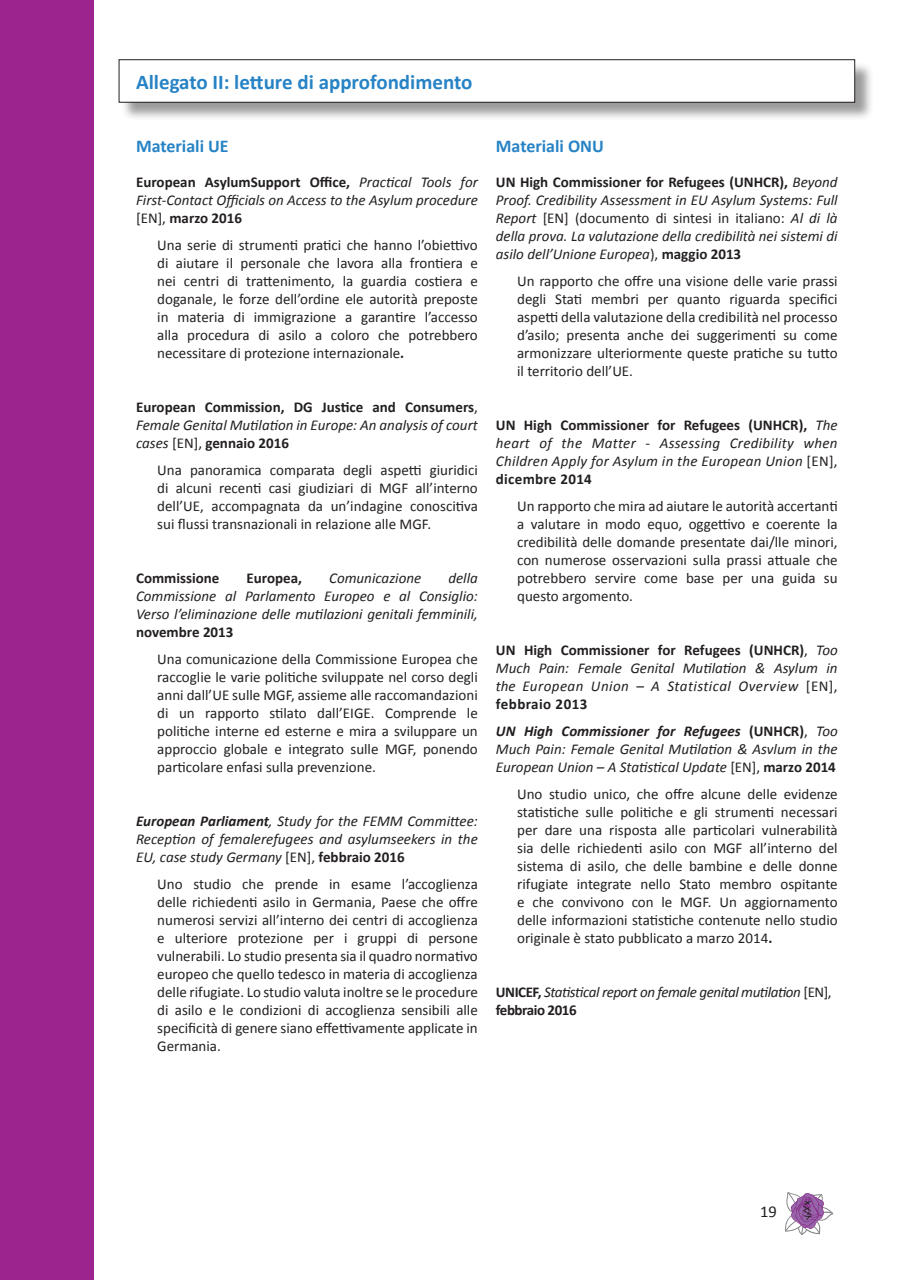
<style>
.page{position:relative;width:910px;height:1280px;background:#fff}
.page>*{position:absolute;margin:0;border:0;box-sizing:border-box;transform-origin:0 0}
.t1{font:700 21px "Calibri";color:#2783c5}
.t2{font:700 18px "Calibri";color:#2783c5}
.t3{font:16.5px "Calibri";color:#231f20}
.t4{font:15px/18px "Calibri";color:#231f20;text-align:justify}
.t5{font:italic 15px/18px "Calibri";color:#231f20;text-align:justify}
.t6{font:italic 15px/18px "Calibri";letter-spacing:-.03em;color:#231f20}
.t7{font:700 15px "Calibri";color:#231f20}
.s1{font-weight:700;font-style:normal}
.s2{font-style:normal}
.s3{font-weight:700}
</style>
<div class="page">
<div style="left:0;top:0;width:94px;height:1280px;background:#9b248e"></div>
<svg style="left:785px;top:1192px;width:48px;height:43px"></svg>
<div style="left:121px;top:62px;width:753px;height:59px;background:#231f20;opacity:.45"></div>
<div style="left:119px;top:60px;width:736px;height:42px;background:#fff"></div>
<h1 class="t1" style="left:136px;top:69px;width:338px">Allegato II: letture di approfondimento</h1>
<p class="t2" style="left:136px;top:134px;width:94px">Materiali UE</p>
<p class="t5" style="left:136px;top:173px;width:343px"><span class="s1">European AsylumSupport Office,</span> Practical Tools for First-Contact Officials on Access to the Asylum procedure <span class="s2">[EN],</span> <span class="s1">marzo 2016</span></p>
<p class="t4" style="left:157px;top:236px;width:322px">Una serie di strumenti pratici che hanno l’obiettivo di aiutare il personale che lavora alla frontiera e nei centri di trattenimento, la guardia costiera e doganale, le forze dell’ordine ele autorità preposte in materia di immigrazione a garantire l’accesso alla procedura di asilo a coloro che potrebbero necessitare di protezione internazionale<span class="s3">.</span></p>
<p class="t5" style="left:136px;top:398px;width:343px"><span class="s1">European Commission, DG Justice and Consumers</span><span class="s2">, </span>Female Genital Mutilation in Europe: An analysis of court cases <span class="s2">[EN],</span> <span class="s1">gennaio 2016</span></p>
<p class="t4" style="left:157px;top:461px;width:322px">Una panoramica comparata degli aspetti giuridici di alcuni recenti casi giudiziari di MGF all’interno dell’UE, accompagnata da un’indagine conoscitiva sui flussi transnazionali in relazione alle MGF.</p>
<p class="t5" style="left:136px;top:569px;width:343px;text-indent:312px">della Commissione al Parlamento Europeo e al Consiglio:<br>Verso l’eliminazione delle mutilazioni genitali femminili,</p>
<p class="t7" style="left:136px;top:623px;width:99px">novembre 2013</p>
<p class="t4" style="left:157px;top:650px;width:322px">Una comunicazione della Commissione Europea che raccoglie le varie politiche sviluppate nel corso degli anni dall’UE sulle MGF, assieme alle raccomandazioni di un rapporto stilato dall’EIGE. Comprende le politiche interne ed esterne e mira a sviluppare un approccio globale e integrato sulle MGF, ponendo particolare enfasi sulla prevenzione.</p>
<p class="t7" style="left:136px;top:569px;width:85px">Commissione</p>
<p class="t7" style="left:247px;top:569px;width:57px">Europea,</p>
<p class="t5" style="left:329px;top:569px;width:94px">Comunicazione</p>
<p class="t5" style="left:136px;top:812px;width:343px"><span class="s3">European Parliament</span>, Study for the FEMM Committee:<br>Reception of femalerefugees and asylumseekers in the EU, case study Germany <span class="s2">[EN],</span> <span class="s1">febbraio 2016</span></p>
<p class="t4" style="left:157px;top:875px;width:322px">Uno studio che prende in esame l’accoglienza delle richiedenti asilo in Germania, Paese che offre numerosi servizi all’interno dei centri di accoglienza e ulteriore protezione per i gruppi di persone vulnerabili. Lo studio presenta sia il quadro normativo europeo che quello tedesco in materia di accoglienza delle rifugiate. Lo studio valuta inoltre se le procedure di asilo e le condizioni di accoglienza sensibili alle specificità di genere siano effettivamente applicate in Germania.</p>
<p class="t2" style="left:496px;top:134px;width:109px">Materiali ONU</p>
<p class="t5" style="left:496px;top:173px;width:343px"><span class="s1">UN High Commissioner for Refugees (UNHCR),</span> Beyond Proof. Credibility Assessment in EU Asylum Systems: Full Report <span class="s2">[EN] (documento di sintesi in italiano:</span> Al di là della prova. La valutazione della credibilità nei sistemi di asilo dell’Unione Europea<span class="s2">),</span> <span class="s1">maggio 2013</span></p>
<p class="t4" style="left:517px;top:272px;width:322px">Un rapporto che offre una visione delle varie prassi degli Stati membri per quanto riguarda specifici aspetti della valutazione della credibilità nel processo d’asilo; presenta anche dei suggerimenti su come armonizzare ulteriormente queste pratiche su tutto il territorio dell’UE.</p>
<p class="t5" style="left:496px;top:416px;width:343px"><span class="s1">UN High Commissioner for Refugees (UNHCR),</span> The heart of the Matter - Assessing Credibility when Children Apply for Asylum in the European Union <span class="s2">[EN], </span><span class="s1">dicembre 2014</span></p>
<p class="t4" style="left:517px;top:497px;width:322px">Un rapporto che mira ad aiutare le autorità accertanti a valutare in modo equo, oggettivo e coerente la credibilità delle domande presentate dai/lle minori, con numerose osservazioni sulla prassi attuale che potrebbero servire come base per una guida su questo argomento.</p>
<p class="t5" style="left:496px;top:641px;width:343px"><span class="s1">UN High Commissioner for Refugees (UNHCR)</span><span class="s2">,</span> Too Much Pain: Female Genital Mutilation &amp; Asylum in the European Union – A Statistical Overview <span class="s2">[EN], </span><span class="s1">febbraio 2013</span></p>
<p class="t5" style="left:496px;top:722px;width:343px"><span class="s3">UN High Commissioner for Refugees</span> <span class="s1">(UNHCR)</span><span class="s2">,</span> Too Much Pain: Female Genital Mutilation &amp; Asvlum in the European Union – A Statistical Update <span class="s2">[EN],</span> <span class="s1">marzo 2014</span></p>
<p class="t4" style="left:517px;top:785px;width:322px">Uno studio unico, che offre alcune delle evidenze statistiche sulle politiche e gli strumenti necessari per dare una risposta alle particolari vulnerabilità sia delle richiedenti asilo con MGF all’interno del sistema di asilo, che delle bambine e delle donne rifugiate integrate nello Stato membro ospitante e che convivono con le MGF. Un aggiornamento delle informazioni statistiche contenute nello studio originale è stato pubblicato a marzo 2014<span class="s3">.</span></p>
<p class="t6" style="left:496px;top:983px;width:337px"><span class="s1">UNICEF,</span> Statistical report on female genital mutilation <span class="s2">[EN], </span><span class="s1">febbraio 2016</span></p>
<p class="t3" style="left:760px;top:1201px;width:18px">19</p>
</div>
